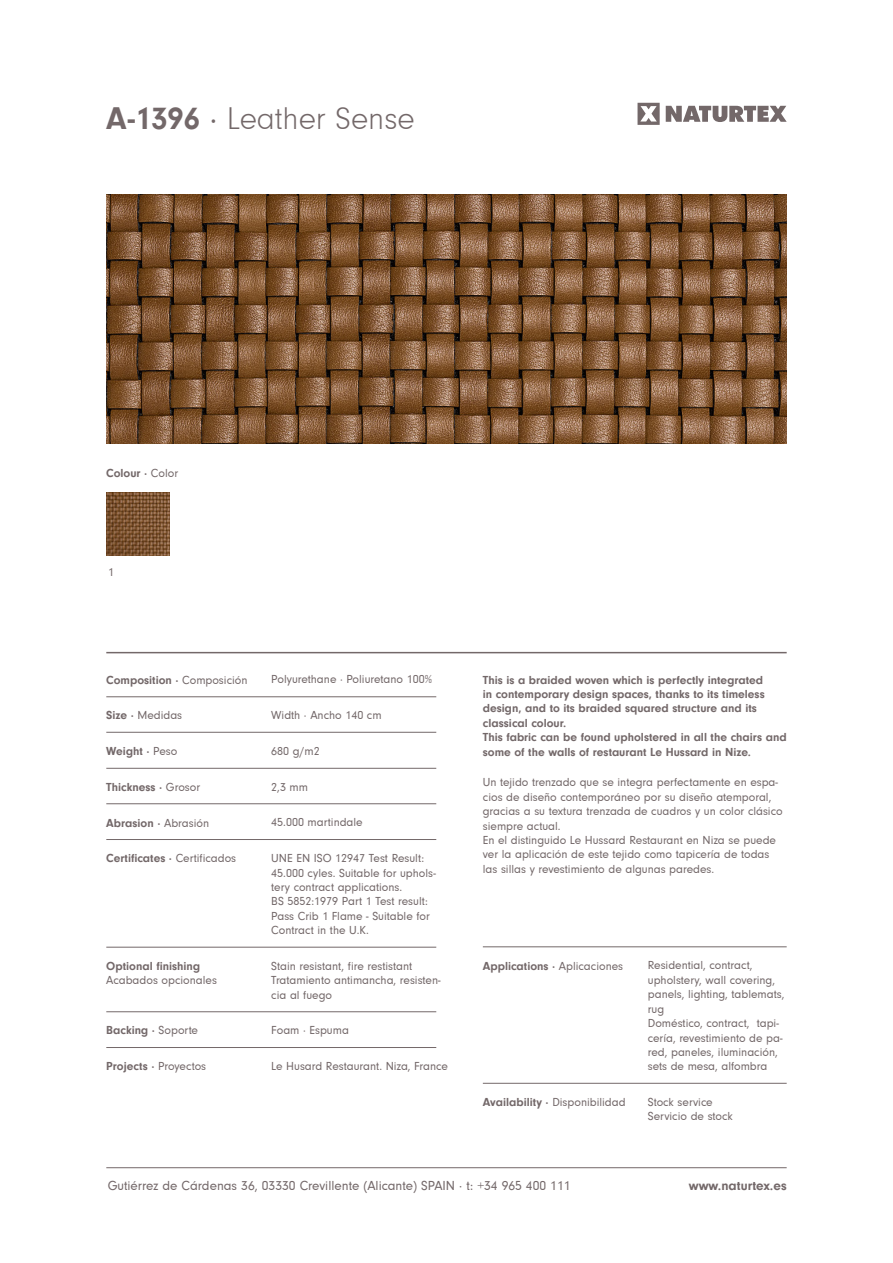
<style>
.page{position:relative;width:893px;height:1263px;background:#fff}
.page>*{position:absolute;margin:0;border:0;box-sizing:border-box;transform-origin:0 0}
.t1{font:300 32.4px "Neuzeit Gro";color:#736869}
.t2{font:13.5px "Neuzeit Gro";color:#736869}
.t3{font:700 13.5px "Neuzeit Gro";color:#736869}
.t4{font:12px/14.4px "Neuzeit Gro";color:#736869}
.t5{font:700 12px/14.4px "Neuzeit Gro";color:#736869}
.s1{font-weight:700}
.s2{font-weight:400}
</style>
<div class="page">
<svg style="left:637px;top:103px;width:150px;height:22px"></svg>
<hr style="left:106px;top:696px;width:330px;height:1px;background:#736869">
<hr style="left:106px;top:732px;width:330px;height:1px;background:#736869">
<hr style="left:106px;top:768px;width:330px;height:1px;background:#736869">
<hr style="left:483px;top:946px;width:304px;height:1px;background:#736869">
<hr style="left:483px;top:1083px;width:304px;height:1px;background:#736869">
<hr style="left:106px;top:803px;width:330px;height:1px;background:#736869">
<hr style="left:106px;top:947px;width:330px;height:1px;background:#736869">
<hr style="left:106px;top:839px;width:330px;height:1px;background:#736869">
<hr style="left:106px;top:1011px;width:330px;height:1px;background:#736869">
<hr style="left:106px;top:1047px;width:330px;height:1px;background:#736869">
<img style="left:106px;top:194px;width:681px;height:250px">
<hr style="left:106px;top:652px;width:681px;height:1px;background:#736869">
<img style="left:106px;top:493px;width:64px;height:63px">
<hr style="left:106px;top:1167px;width:681px;height:1px;background:#736869">
<p class="t1" style="left:106px;top:101px;width:310px"><span class="s1">A-1396</span> <span class="s2">·</span> Leather Sense</p>
<p class="t5" style="left:106px;top:466px;width:73px">Colour · <span class="s2">Color</span></p>
<p class="t4" style="left:108px;top:565px;width:7px">1</p>
<p class="t5" style="left:106px;top:672px;width:143px">Composition · <span class="s2">Composición</span></p>
<p class="t4" style="left:106px;top:708px;width:77px"><span class="s1">Size ·</span> Medidas</p>
<p class="t5" style="left:106px;top:744px;width:73px">Weight · <span class="s2">Peso</span></p>
<p class="t5" style="left:106px;top:780px;width:95px">Thickness · <span class="s2">Grosor</span></p>
<p class="t5" style="left:106px;top:815px;width:104px">Abrasion · <span class="s2">Abrasión</span></p>
<p class="t5" style="left:106px;top:851px;width:131px">Certificates · <span class="s2">Certificados</span></p>
<p class="t5" style="left:106px;top:959px;width:95px">Optional finishing</p>
<p class="t4" style="left:106px;top:973px;width:112px">Acabados opcionales</p>
<p class="t5" style="left:106px;top:1023px;width:93px">Backing · <span class="s2">Soporte</span></p>
<p class="t5" style="left:106px;top:1059px;width:101px">Projects · <span class="s2">Proyectos</span></p>
<p class="t4" style="left:271px;top:672px;width:162px">Polyurethane · Poliuretano 100%</p>
<p class="t4" style="left:271px;top:708px;width:112px">Width · Ancho 140 cm</p>
<p class="t4" style="left:271px;top:744px;width:50px">680 g/m2</p>
<p class="t4" style="left:271px;top:780px;width:38px">2,3 mm</p>
<p class="t4" style="left:271px;top:815px;width:93px">45.000 martindale</p>
<p class="t4" style="left:271px;top:851px;width:154px">UNE EN ISO 12947 Test Result:</p>
<p class="t4" style="left:271px;top:866px;width:166px">45.000 cyles. Suitable for uphols&shy;tery contract applications.</p>
<p class="t4" style="left:271px;top:894px;width:160px">BS 5852:1979 Part 1 Test result:<br>Pass Crib 1 Flame - Suitable for<br>Contract in the U.K.</p>
<p class="t4" style="left:271px;top:959px;width:143px">Stain resistant, fire restistant</p>
<p class="t4" style="left:271px;top:973px;width:171px">Tratamiento antimancha, resisten&shy;cia al fuego</p>
<p class="t4" style="left:271px;top:1023px;width:79px">Foam · Espuma</p>
<p class="t4" style="left:271px;top:1059px;width:178px">Le Husard Restaurant. Niza, France</p>
<p class="t5" style="left:483px;top:672px;width:283px">This is a braided woven which is perfectly integrated in contemporary design spaces, thanks to its timeless design, and to its braided squared structure and its classical colour.</p>
<p class="t5" style="left:483px;top:730px;width:305px">This fabric can be found upholstered in all the chairs and some of the walls of restaurant Le Hussard in Nize.</p>
<p class="t4" style="left:483px;top:775px;width:297px">Un tejido trenzado que se integra perfectamente en espa&shy;cios de diseño contemporáneo por su diseño atemporal,</p>
<p class="t4" style="left:483px;top:804px;width:301px">gracias a su textura trenzada de cuadros y un color clásico siempre actual.</p>
<p class="t4" style="left:483px;top:833px;width:295px">En el distinguido Le Hussard Restaurant en Niza se puede ver la aplicación de este tejido como tapicería de todas las sillas y revestimiento de algunas paredes.</p>
<p class="t5" style="left:483px;top:958px;width:142px">Applications · <span class="s2">Aplicaciones</span></p>
<p class="t4" style="left:483px;top:1095px;width:144px"><span class="s1">Availability ·</span> Disponibilidad</p>
<p class="t4" style="left:648px;top:958px;width:138px">Residential, contract, upholstery, wall covering, panels, lighting, tablemats, rug</p>
<p class="t4" style="left:648px;top:1016px;width:136px">Doméstico, contract, tapi&shy;cería, revestimiento de pa&shy;red, paneles, iluminación, sets de mesa, alfombra</p>
<p class="t4" style="left:648px;top:1095px;width:66px">Stock service</p>
<p class="t4" style="left:648px;top:1109px;width:86px">Servicio de stock</p>
<p class="t2" style="left:108px;top:1178px;width:464px">Gutiérrez de Cárdenas 36, 03330 Crevillente (Alicante) SPAIN · t: +34 965 400 111</p>
<p class="t3" style="left:689px;top:1178px;width:99px">www.naturtex.es</p>
</div>
